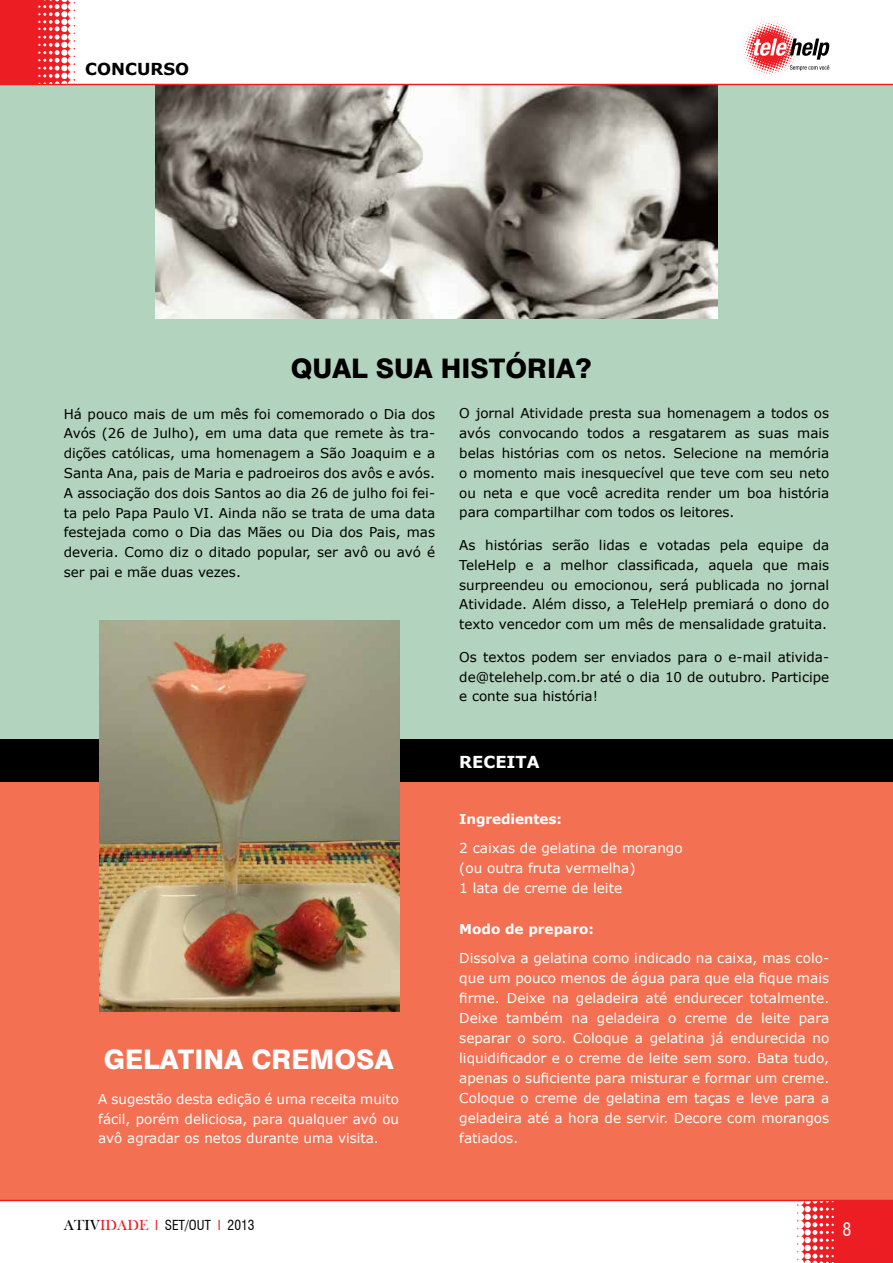
<style>
.page{position:relative;width:893px;height:1263px;background:#fff}
.page>*{position:absolute;margin:0;border:0;box-sizing:border-box;transform-origin:0 0}
.t1{font:800 27px "Swiss 721 BT";color:#000}
.t2{font:800 27px "Swiss 721 BT";color:#fff}
.t3{font:condensed 18px "Swiss 721 BT";color:#fff}
.t4{font:700 16.5px "Verdana";color:#000}
.t5{font:700 16.5px "Verdana";color:#fff}
.t6{font:13.65px/20px "Verdana";color:#fff}
.t7{font:700 13.65px "Verdana";letter-spacing:-.01em;color:#fff}
.t8{font:13.5px/19.8px "Verdana";color:#000;text-align:justify}
.t9{font:13.5px/19.8px "Verdana";color:#fff;text-align:justify}
.t10{font:condensed 13.5px "Swiss 721 BT";color:#000}
.s1{font-family:"Bask Old Face";font-stretch:normal;font-size:15px}
.s2{font-family:"Bask Old Face";font-stretch:normal;font-size:15px;color:#ed1d24}
.s3{color:#ed1d24}
</style>
<div class="page">
<div style="left:0;top:84px;width:893px;height:686px;background:#b2d3bd"></div>
<img style="left:155px;top:85px;width:562px;height:234px">
<div style="left:0;top:770px;width:893px;height:430px;background:#f37053"></div>
<div style="left:797px;top:1200px;width:96px;height:63px;background:#ed1d24"></div>
<svg style="left:796px;top:1201px;width:38px;height:62px"></svg>
<hr style="left:0;top:1200px;width:893px;height:1px;background:#ed1d24">
<svg style="left:741px;top:20px;width:89px;height:58px"></svg>
<div style="left:0;top:0;width:75px;height:85px;background:#ed1d24"></div>
<svg style="left:38px;top:0;width:38px;height:84px"></svg>
<hr style="left:0;top:84px;width:893px;height:1px;background:#ed1d24">
<div style="left:0;top:739px;width:893px;height:42px;background:#000"></div>
<img style="left:99px;top:620px;width:300px;height:391px">
<p class="t4" style="left:85px;top:57px;width:105px">CONCURSO</p>
<h1 class="t1" style="left:291px;top:352px;width:302px">QUAL SUA HISTÓRIA?</h1>
<p class="t8" style="left:64px;top:404px;width:373px">Há pouco mais de um mês foi comemorado o Dia dos Avós (26 de Julho), em uma data que remete às tra&shy;dições católicas, uma homenagem a São Joaquim e a Santa Ana, pais de Maria e padroeiros dos avôs e avós.<br>A associação dos dois Santos ao dia 26 de julho foi fei&shy;ta pelo Papa Paulo VI. Ainda não se trata de uma data festejada como o Dia das Mães ou Dia dos Pais, mas deveria. Como diz o ditado popular, ser avô ou avó é ser pai e mãe duas vezes.</p>
<h1 class="t2" style="left:104px;top:1043px;width:291px">GELATINA CREMOSA</h1>
<p class="t9" style="left:98px;top:1089px;width:302px">A sugestão desta edição é uma receita muito fácil, porém deliciosa, para qualquer avó ou avô agradar os netos durante uma visita.</p>
<p class="t8" style="left:459px;top:403px;width:371px">O jornal Atividade presta sua homenagem a todos os avós convocando todos a resgatarem as suas mais belas histórias com os netos. Selecione na memória o momento mais inesquecível que teve com seu neto ou neta e que você acredita render um boa história para compartilhar com todos os leitores.</p>
<p class="t8" style="left:459px;top:535px;width:371px">As histórias serão lidas e votadas pela equipe da TeleHelp e a melhor classificada, aquela que mais surpreendeu ou emocionou, será publicada no jornal Atividade. Além disso, a TeleHelp premiará o dono do texto vencedor com um mês de mensalidade gratuita.</p>
<p class="t8" style="left:459px;top:647px;width:371px">Os textos podem ser enviados para o e-mail ativida&shy;de@telehelp.com.br até o dia 10 de outubro. Participe e conte sua história!</p>
<p class="t5" style="left:459px;top:750px;width:82px">RECEITA</p>
<p class="t7" style="left:459px;top:810px;width:104px">Ingredientes:</p>
<p class="t6" style="left:459px;top:838px;width:225px">2 caixas de gelatina de morango (ou outra fruta vermelha)<br>1 lata de creme de leite</p>
<p class="t7" style="left:459px;top:920px;width:136px">Modo de preparo:</p>
<p class="t6" style="left:459px;top:948px;width:372px;text-align:justify">Dissolva a gelatina como indicado na caixa, mas colo&shy;que um pouco menos de água para que ela fique mais firme. Deixe na geladeira até endurecer totalmente.<br>Deixe também na geladeira o creme de leite para separar o soro. Coloque a gelatina já endurecida no liquidificador e o creme de leite sem soro. Bata tudo, apenas o suficiente para misturar e formar um creme.<br>Coloque o creme de gelatina em taças e leve para a geladeira até a hora de servir. Decore com morangos fatiados.</p>
<p class="t10" style="left:64px;top:1216px;width:192px"><span class="s1">ATIV</span><span class="s2">IDADE</span> <span class="s3">I</span> SET/OUT <span class="s3">I</span> 2013</p>
<h2 class="t3" style="left:842px;top:1218px;width:10px">8</h2>
</div>
